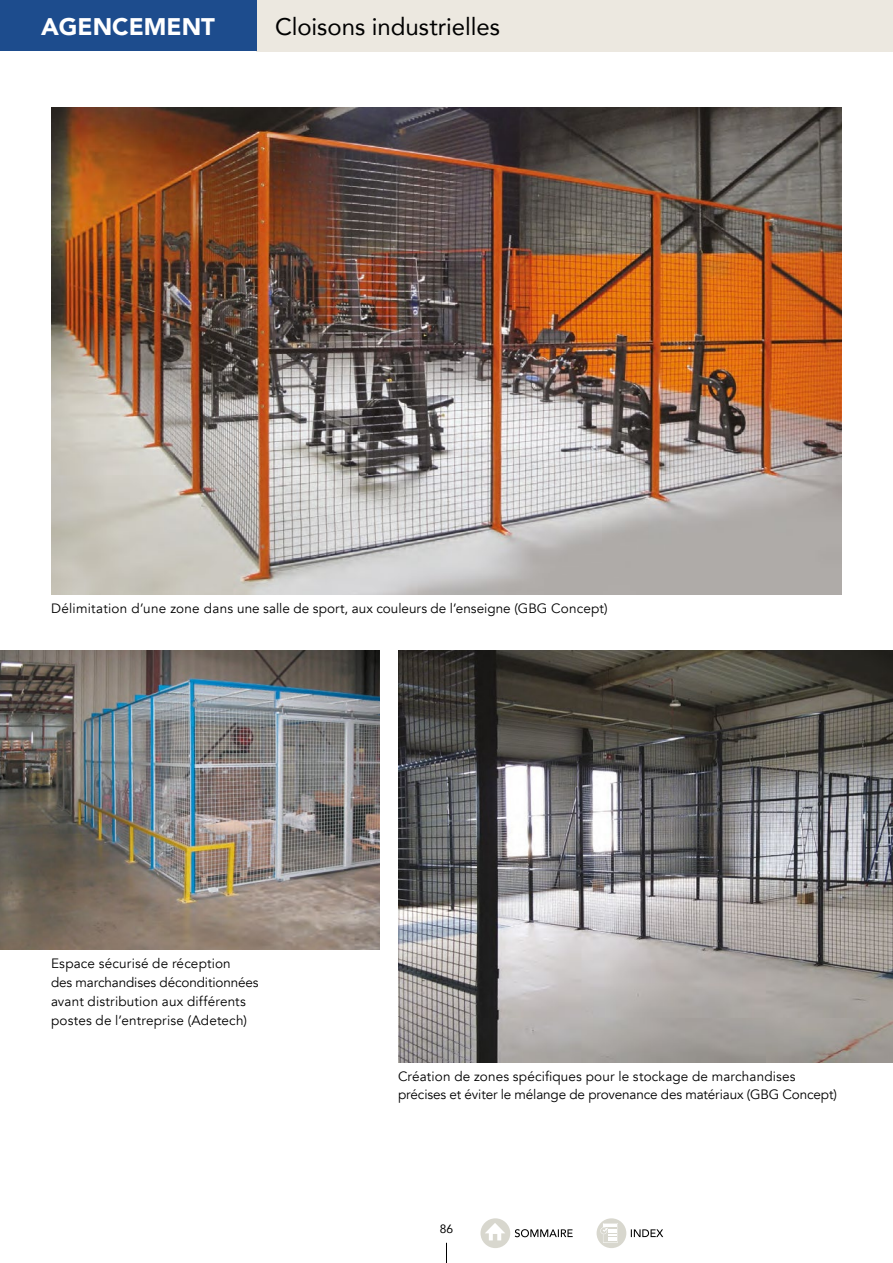
<style>
.page{position:relative;width:893px;height:1263px;background:#fff}
.page>*{position:absolute;margin:0;border:0;box-sizing:border-box;transform-origin:0 0}
.t1{font:24px "Avenir";letter-spacing:-.005em;color:#000}
.t2{font:900 24px "Avenir";color:#fff}
.t3{font:13.5px/18.8px "Avenir";letter-spacing:.01em;color:#000}
.t4{font:12px "Avenir";color:#000}
</style>
<div class="page">
<svg style="left:446px;top:1243px;width:1px;height:20px"></svg>
<div style="left:256px;top:0;width:637px;height:51px;background:#ece8e0"></div>
<div style="left:0;top:0;width:256px;height:51px;background:#1d4c8d"></div>
<img style="left:51px;top:108px;width:791px;height:486px">
<img style="left:0;top:650px;width:379px;height:300px">
<img style="left:399px;top:650px;width:494px;height:412px">
<div style="left:480px;top:1218px;width:30px;height:30px;background:#d8d7ce;border-radius:50%"></div>
<svg style="left:485px;top:1223px;width:20px;height:17px"></svg>
<div style="left:597px;top:1218px;width:29px;height:30px;background:#d8d7ce;border-radius:50%"></div>
<svg style="left:600px;top:1223px;width:18px;height:20px"></svg>
<svg style="left:515px;top:1229px;width:58px;height:8px"></svg>
<svg style="left:631px;top:1229px;width:32px;height:8px"></svg>
<p class="t2" style="left:41px;top:6px;width:175px">AGENCEMENT</p>
<p class="t1" style="left:275px;top:8px;width:226px">Cloisons industrielles</p>
<p class="t3" style="left:51px;top:599px;width:558px">Délimitation d’une zone dans une salle de sport, aux couleurs de l’enseigne (GBG Concept)</p>
<p class="t3" style="left:51px;top:955px;width:209px">Espace sécurisé de réception<br>des marchandises déconditionnées avant distribution aux différents postes de l’entreprise (Adetech)</p>
<p class="t3" style="left:398px;top:1067px;width:440px">Création de zones spécifiques pour le stockage de marchandises précises et éviter le mélange de provenance des matériaux (GBG Concept)</p>
<p class="t4" style="left:440px;top:1219px;width:15px">86</p>
</div>
